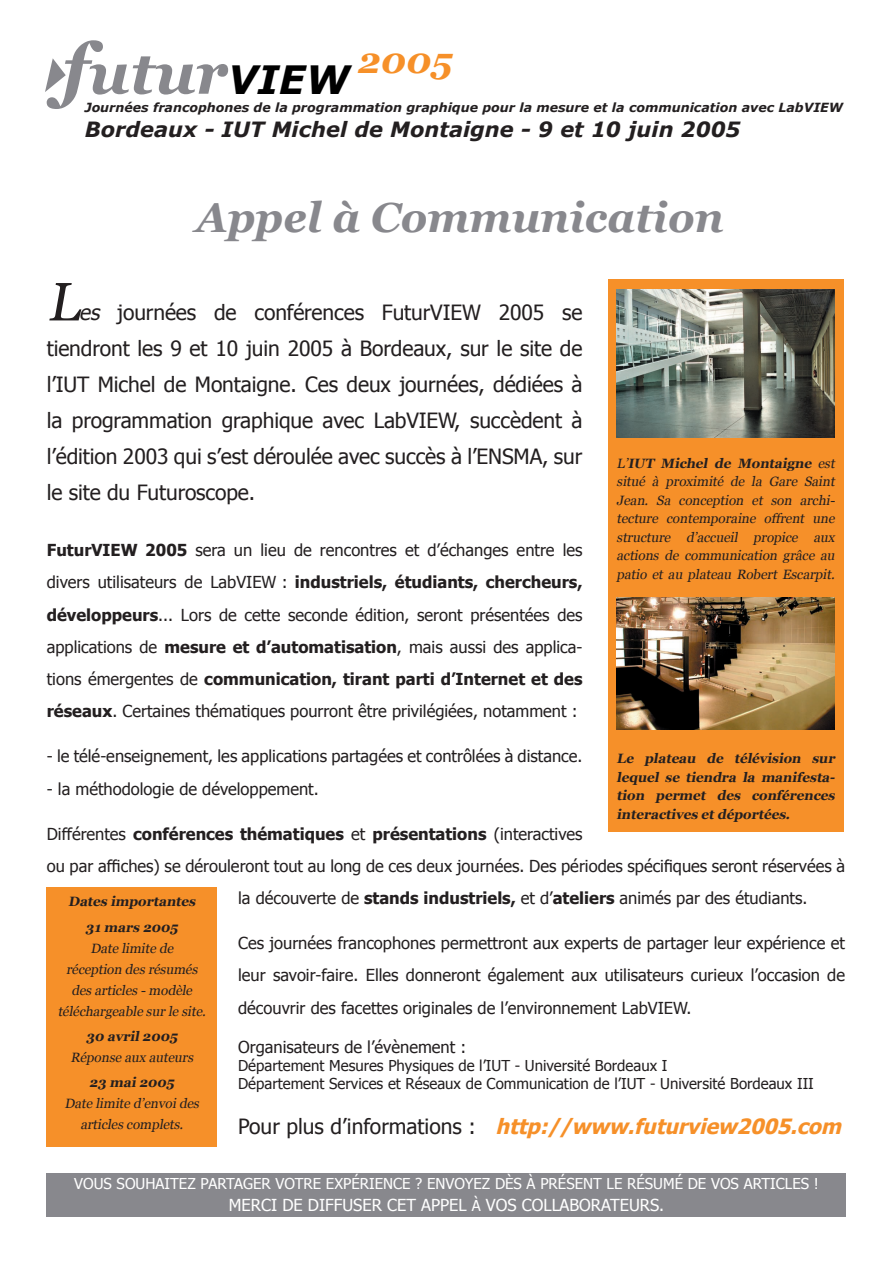
<style>
.page{position:relative;width:893px;height:1263px;background:#fff}
.page>*{position:absolute;margin:0;border:0;box-sizing:border-box;transform-origin:0 0}
.t1{font:italic 700 60px "Georgia";color:#88888d}
.t2{font:italic 54px "Georgia";color:#231f20}
.t3{font:italic 700 42px "Georgia";color:#88888d}
.t4{font:italic 700 36px "Georgia";color:#f69029}
.t5{font:21px/36px "Tahoma";letter-spacing:-.005em;color:#231f20;text-align:justify}
.t6{font:italic 700 21px "Tahoma";color:#f69029}
.t7{font:italic 700 21px "Verdana";color:#231f20}
.t8{font:16.5px/32.2px "Tahoma";color:#231f20;text-align:justify}
.t9{font:700 16.5px "Tahoma";color:#231f20}
.t10{font:16.5px "Tahoma";color:#fff}
.t11{font:15px/18px "Tahoma";color:#231f20}
.t12{font:15px "Tahoma";color:#fff}
.t13{font:italic 13.5px/18.5px "Georgia";color:#231f20;text-align:center}
.t14{font:italic 700 13.5px/18.5px "Georgia";color:#231f20;text-align:justify}
.t15{font:italic 700 12.6px "Verdana";color:#231f20}
.s1{font-size:70.5px}
.s2{font-family:"Verdana";font-size:39px;color:#000}
.s3{font-style:italic}
.s4{font-weight:700}
.s5{font-weight:400}
.s6{font-weight:400;font-style:normal;color:#231f20}
.s7{font-size:15px}
</style>
<div class="page">
<div style="left:608px;top:279px;width:235px;height:552px;background:#f69029"></div>
<img style="left:617px;top:290px;width:218px;height:147px">
<img style="left:617px;top:597px;width:218px;height:133px">
<div style="left:47px;top:888px;width:170px;height:259px;background:#f69029"></div>
<div style="left:47px;top:1173px;width:799px;height:43px;background:#88888d"></div>
<h1 class="t1" style="left:25px;top:39px;width:326px">✔<span class="s1">f</span>utur<span class="s2">VIEW</span></h1>
<h3 class="t4" style="left:358px;top:40px;width:96px">2005</h3>
<p class="t15" style="left:85px;top:100px;width:760px">Journées francophones de la programmation graphique pour la mesure et la communication avec LabVIEW</p>
<p class="t7" style="left:85px;top:116px;width:657px">Bordeaux - IUT Michel de Montaigne - 9 et 10 juin 2005</p>
<h3 class="t3" style="left:196px;top:194px;width:529px">Appel à Communication</h3>
<h2 class="t2" style="left:47px;top:271px;width:45px">L</h2>
<p class="t5" style="left:47px;top:294px;width:537px;text-indent:32px"><span class="s3">es</span> journées de conférences FuturVIEW 2005 se tiendront les 9 et 10 juin 2005 à Bordeaux, sur le site de l’IUT Michel de Montaigne. Ces deux journées, dédiées à la programmation graphique avec LabVIEW, succèdent à l’édition 2003 qui s’est déroulée avec succès à l’ENSMA, sur le site du Futuroscope.</p>
<p class="t8" style="left:47px;top:533px;width:537px"><span class="s4">FuturVIEW 2005</span> sera un lieu de rencontres et d’échanges entre les divers utilisateurs de LabVIEW : <span class="s4">industriels, étudiants, chercheurs, développeurs</span>... Lors de cette seconde édition, seront présentées des applications de <span class="s4">mesure et d’automatisation</span>, mais aussi des applica&shy;tions émergentes de <span class="s4">communication, tirant parti d’Internet et des réseaux</span>. Certaines thématiques pourront être privilégiées, notamment :</p>
<p class="t8" style="left:47px;top:739px;width:537px">- le télé-enseignement, les applications partagées et contrôlées à distance.</p>
<p class="t8" style="left:47px;top:772px;width:273px">- la méthodologie de développement.</p>
<p class="t9" style="left:47px;top:822px;width:537px"><span class="s5">Différentes</span> conférences thématiques <span class="s5">et</span> présentations <span class="s5">(interactives</span></p>
<p class="t8" style="left:47px;top:849px;width:800px">ou par affiches) se dérouleront tout au long de ces deux journées. Des périodes spécifiques seront réservées à</p>
<p class="t8" style="left:238px;top:881px;width:571px">la découverte de <span class="s4">stands industriels,</span> et d’<span class="s4">ateliers</span> animés par des étudiants.</p>
<p class="t8" style="left:238px;top:926px;width:608px">Ces journées francophones permettront aux experts de partager leur expérience et leur savoir-faire. Elles donneront également aux utilisateurs curieux l’occasion de découvrir des facettes originales de l’environnement LabVIEW.</p>
<p class="t8" style="left:238px;top:1030px;width:230px">Organisateurs de l’évènement :</p>
<p class="t11" style="left:238px;top:1056px;width:577px">Département Mesures Physiques de l’IUT - Université Bordeaux I<br>Département Services et Réseaux de Communication de l’IUT - Université Bordeaux III</p>
<p class="t6" style="left:238px;top:1111px;width:611px"><span class="s6">P o u r p l u s d ’ i n fo r m a t i o n s :</span> http://www.futurview2005.com</p>
<p class="t13" style="left:617px;top:454px;width:222px;text-align:justify">L’<span class="s4">IUT Michel de Montaigne</span> est situé à proximité de la Gare Saint Jean. Sa conception et son archi&shy;tecture contemporaine offrent une structure d’accueil propice aux actions de communication grâce au patio et au plateau Robert Escarpit.</p>
<p class="t14" style="left:617px;top:749px;width:222px">Le plateau de télévision sur lequel se tiendra la manifesta&shy;tion p ermet des conférences interactives et dép ortées.</p>
<p class="t14" style="left:68px;top:889px;width:132px;line-height:25.2px;text-align:center">Dates imp ortantes<br>31 mars 2005</p>
<p class="t13" style="left:58px;top:937px;width:152px;line-height:21px">Date limite de<br>réception des résumés des articles -modèle téléchargeable sur le site.</p>
<p class="t14" style="left:86px;top:1027px;width:96px">30 avril2005</p>
<p class="t13" style="left:70px;top:1048px;width:127px">Réponse aux auteurs</p>
<p class="t14" style="left:89px;top:1073px;width:89px">23 mai2005</p>
<p class="t13" style="left:65px;top:1093px;width:139px;line-height:21px">Date limite d’envoides articles complets.</p>
<p class="t12" style="left:74px;top:1173px;width:746px">VOUS SOUHAITEZ PARTAGER VOTRE EXPÉRIENCE ? ENVOYEZ DÈS À PRÉSENT LE RÉSUMÉ DE VOS ARTICLES !</p>
<p class="t10" style="left:229px;top:1194px;width:437px">MERCI DE DIFFUSER CET APPEL <span class="s7">À</span> VOS COLLABORATEURS.</p>
</div>
